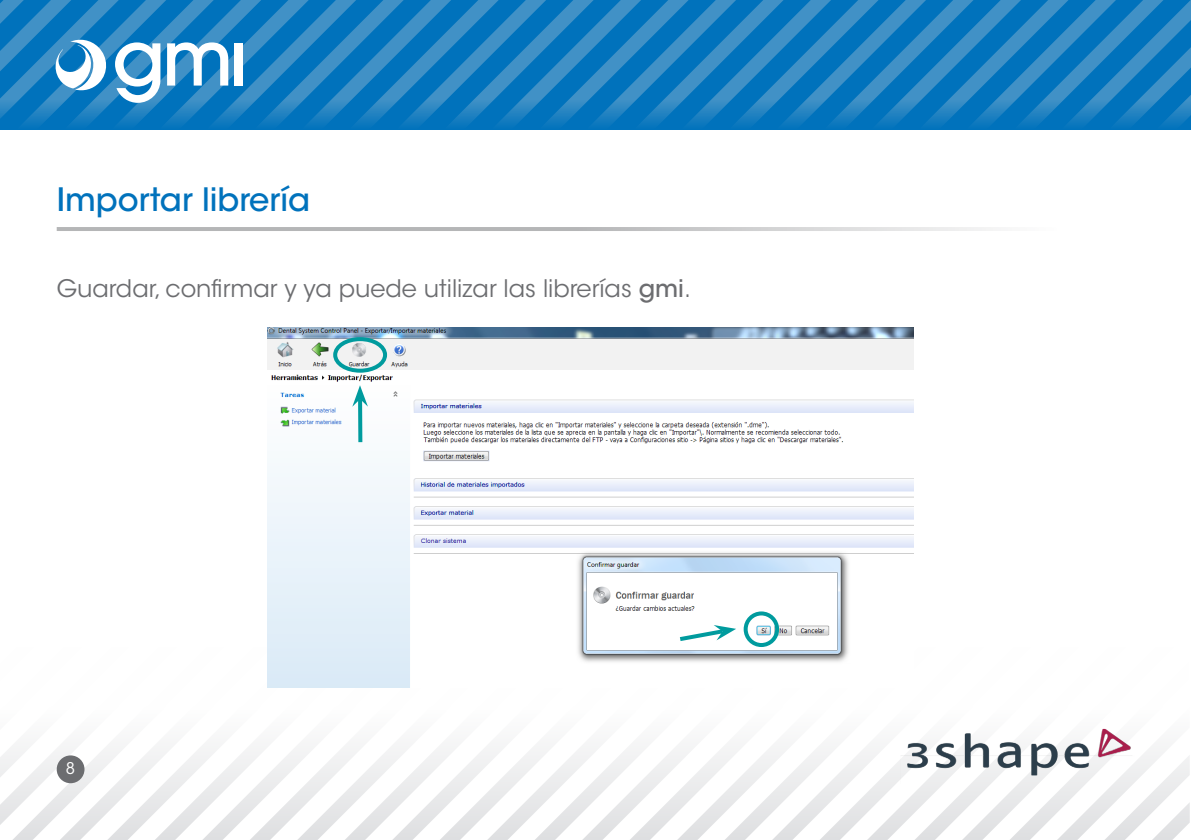
<style>
.page{position:relative;width:1191px;height:840px;background:#fff}
.page>*{position:absolute;margin:0;border:0;box-sizing:border-box;transform-origin:0 0}
.t1{font:500 32px "ITC Avant Garde Std";color:#0072bc}
.t2{font:24px "ITC Avant Garde Std";color:#6c6d70}
.t3{font:16px "ITC Avant Garde Std";color:#fff}
.s1{font-weight:500}
</style>
<div class="page">
<svg style="left:371px;top:687px;width:38px;height:152px"></svg>
<svg style="left:323px;top:687px;width:48px;height:152px"></svg>
<svg style="left:276px;top:687px;width:47px;height:152px"></svg>
<svg style="left:228px;top:646px;width:48px;height:193px"></svg>
<svg style="left:181px;top:746px;width:47px;height:93px"></svg>
<svg style="left:0;top:746px;width:181px;height:93px"></svg>
<div style="left:57px;top:755px;width:27px;height:27px;background:#6c6d70;border-radius:50%"></div>
<svg style="left:57px;top:227px;width:936px;height:4px;background:#c3c4c5"></svg>
<img style="left:268px;top:327px;width:645px;height:360px">
<div style="left:333px;top:337px;width:54px;height:35px;border:4px solid #009b9e;border-radius:50%"></div>
<div style="left:743px;top:611px;width:36px;height:35px;border:4px solid #009b9e;border-radius:50%"></div>
<svg style="left:358px;top:406px;width:4px;height:36px"></svg>
<svg style="left:352px;top:385px;width:16px;height:21px"></svg>
<svg style="left:409px;top:624px;width:781px;height:215px"></svg>
<svg style="left:0;top:0;width:1191px;height:129px;background:#1e81c1"></svg>
<p class="t1" style="left:57px;top:179px;width:255px">Importar librería</p>
<p class="t2" style="left:57px;top:273px;width:636px">Guardar, confirmar y ya puede utilizar las librerías <span class="s1">gmi</span>.</p>
<p class="t3" style="left:66px;top:758px;width:11px">8</p>
</div>
